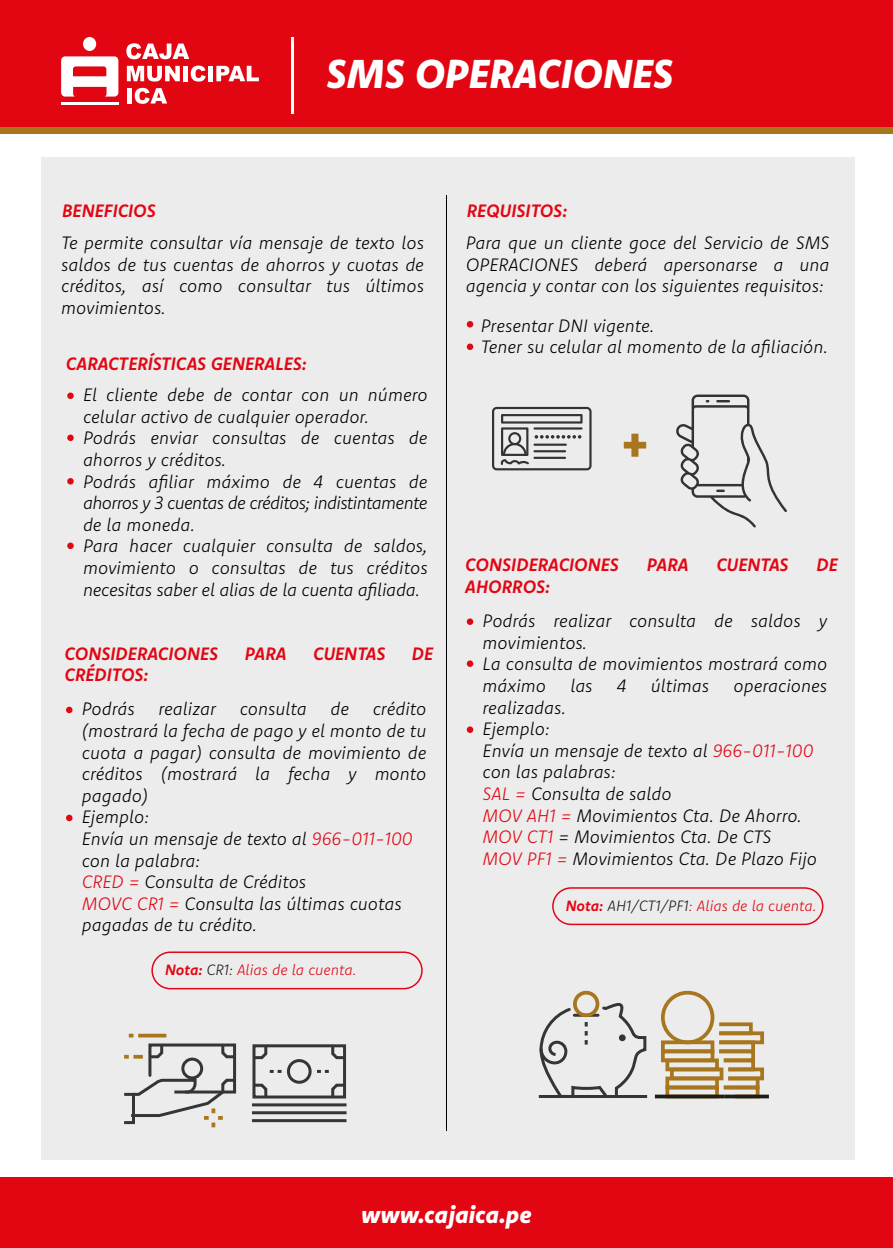
<style>
.page{position:relative;width:893px;height:1248px;background:#fff}
.page>*{position:absolute;margin:0;border:0;box-sizing:border-box;transform-origin:0 0}
.t1{font:italic 800 40.5px "Komet Pro";color:#fff}
.t2{font:italic 800 24px "Komet Pro";color:#fff}
.t3{font:italic 300 18px/21.6px "Komet Pro";color:#000}
.t4{font:italic 700 18px "Komet Pro";color:#e20613}
.t5{font:italic 300 15px "Komet Pro";color:#e20613}
.s1{color:#e20613}
.s2{font-weight:700}
.s3{color:#1d1d1b}
</style>
<div class="page">
<div style="left:41px;top:158px;width:813px;height:1002px;background:#ececec"></div>
<div style="left:0;top:0;width:893px;height:128px;background:#e20613"></div>
<div style="left:0;top:128px;width:893px;height:6px;background:#a7761e"></div>
<svg style="left:624px;top:434px;width:22px;height:23px"></svg>
<div style="left:83px;top:37px;width:13px;height:14px;background:#fff;border-radius:50%"></div>
<hr style="left:61px;top:102px;width:57px;height:2px;background:#fff">
<svg style="left:61px;top:56px;width:57px;height:41px"></svg>
<svg style="left:126px;top:43px;width:63px;height:16px"></svg>
<div style="left:183px;top:66px;width:5px;height:15px;background:#fff"></div>
<svg style="left:216px;top:66px;width:43px;height:15px"></svg>
<svg style="left:135px;top:88px;width:32px;height:16px"></svg>
<div style="left:127px;top:88px;width:5px;height:16px;background:#fff"></div>
<svg style="left:127px;top:66px;width:53px;height:16px"></svg>
<div style="left:208px;top:66px;width:5px;height:15px;background:#fff"></div>
<svg style="left:191px;top:66px;width:15px;height:16px"></svg>
<hr style="left:291px;top:37px;width:3px;height:77px;background:#fff">
<hr style="left:446px;top:195px;width:1px;height:936px;background:#000">
<div style="left:0;top:1177px;width:893px;height:71px;background:#e20613"></div>
<svg style="left:467px;top:344px;width:6px;height:6px"></svg>
<div style="left:467px;top:321px;width:6px;height:7px;background:#e20613;border-radius:50%"></div>
<div style="left:67px;top:543px;width:7px;height:6px;background:#e20613;border-radius:50%"></div>
<div style="left:67px;top:478px;width:7px;height:7px;background:#e20613;border-radius:50%"></div>
<div style="left:67px;top:435px;width:7px;height:6px;background:#e20613;border-radius:50%"></div>
<div style="left:67px;top:393px;width:7px;height:6px;background:#e20613;border-radius:50%"></div>
<div style="left:467px;top:726px;width:6px;height:7px;background:#e20613;border-radius:50%"></div>
<div style="left:467px;top:660px;width:6px;height:7px;background:#e20613;border-radius:50%"></div>
<div style="left:467px;top:618px;width:6px;height:7px;background:#e20613;border-radius:50%"></div>
<svg style="left:552px;top:887px;width:272px;height:39px"></svg>
<div style="left:66px;top:815px;width:7px;height:6px;background:#e20613;border-radius:50%"></div>
<div style="left:66px;top:707px;width:7px;height:6px;background:#e20613;border-radius:50%"></div>
<svg style="left:151px;top:951px;width:272px;height:39px"></svg>
<svg style="left:676px;top:394px;width:111px;height:134px"></svg>
<svg style="left:492px;top:407px;width:100px;height:63px"></svg>
<div style="left:573px;top:991px;width:26px;height:26px;border:4px solid #a7761e;border-radius:50%"></div>
<svg style="left:538px;top:999px;width:110px;height:99px"></svg>
<div style="left:619px;top:1034px;width:7px;height:7px;background:#353535;border-radius:50%"></div>
<div style="left:717px;top:1031px;width:47px;height:13px;border:4px solid #a7761e"></div>
<div style="left:717px;top:1022px;width:36px;height:13px;border:4px solid #a7761e"></div>
<div style="left:717px;top:1040px;width:38px;height:13px;border:4px solid #a7761e"></div>
<div style="left:726px;top:1067px;width:38px;height:13px;border:4px solid #a7761e"></div>
<svg style="left:715px;top:1047px;width:46px;height:52px"></svg>
<div style="left:665px;top:1076px;width:54px;height:13px;border:4px solid #a7761e"></div>
<div style="left:665px;top:1085px;width:54px;height:13px;border:4px solid #a7761e"></div>
<div style="left:665px;top:1058px;width:54px;height:13px;border:4px solid #a7761e"></div>
<div style="left:670px;top:1067px;width:53px;height:13px;border:4px solid #a7761e"></div>
<div style="left:661px;top:1040px;width:53px;height:13px;border:4px solid #a7761e"></div>
<div style="left:661px;top:1049px;width:53px;height:13px;border:4px solid #a7761e"></div>
<div style="left:661px;top:991px;width:53px;height:53px;border:4px solid #a7761e;border-radius:50%"></div>
<svg style="left:724px;top:1094px;width:45px;height:4px"></svg>
<svg style="left:655px;top:1094px;width:69px;height:4px"></svg>
<svg style="left:124px;top:1034px;width:113px;height:93px"></svg>
<svg style="left:317px;top:1070px;width:12px;height:3px"></svg>
<svg style="left:270px;top:1070px;width:12px;height:3px"></svg>
<svg style="left:252px;top:1083px;width:17px;height:16px"></svg>
<svg style="left:256px;top:1048px;width:12px;height:12px"></svg>
<svg style="left:330px;top:1082px;width:17px;height:17px"></svg>
<svg style="left:331px;top:1045px;width:16px;height:16px"></svg>
<div style="left:252px;top:1044px;width:94px;height:54px;border:3px solid #353535"></div>
<div style="left:287px;top:1059px;width:25px;height:25px;border:3px solid #353535;border-radius:50%"></div>
<hr style="left:252px;top:1103px;width:94px;height:3px;background:#353535">
<hr style="left:252px;top:1111px;width:94px;height:3px;background:#353535">
<hr style="left:252px;top:1119px;width:94px;height:3px;background:#353535">
<p class="t4" style="left:62px;top:199px;width:95px">BENEFICIOS</p>
<h1 class="t1" style="left:326px;top:48px;width:349px">SMS OPERACIONES</h1>
<p class="t4" style="left:467px;top:199px;width:102px">REQUISITOS:</p>
<p class="t3" style="left:61px;top:231px;width:364px;text-align:justify">Te permite consultar vía mensaje de texto los saldos de tus cuentas de ahorros y cuotas de créditos, así como consultar tus últimos movimientos.</p>
<p class="t4" style="left:66px;top:352px;width:243px">CARACTERÍSTICAS GENERALES:</p>
<p class="t3" style="left:83px;top:384px;width:346px">El cliente debe de contar con un número celular activo de cualquier operador.<br>Podrás enviar consultas de cuentas de ahorros y créditos.<br>Podrás afiliar máximo de 4 cuentas de ahorros y 3 cuentas de créditos; indistintamente de la moneda.<br>Para hacer cualquier consulta de saldos, movimiento o consultas de tus créditos necesitas saber el alias de la cuenta afiliada.</p>
<p class="t4" style="left:65px;top:642px;width:155px">CONSIDERACIONES</p>
<p class="t4" style="left:245px;top:642px;width:43px">PARA</p>
<p class="t4" style="left:313px;top:642px;width:74px">CUENTAS</p>
<p class="t4" style="left:412px;top:642px;width:23px">DE</p>
<p class="t4" style="left:65px;top:663px;width:86px">CRÉDITOS:</p>
<p class="t3" style="left:82px;top:698px;width:346px;text-indent:291px">crédito (mostrará la fecha de pago y el monto de tu cuota a pagar) consulta de movimiento de créditos (mostrará la fecha y monto pagado)<br>Ejemplo:<br>Envía un mensaje de texto al <span class="s1">966-011-100 </span>con la palabra:<br><span class="s1">CRED =</span> Consulta de Créditos<br><span class="s1">MOVC CR1 =</span> Consulta las últimas cuotas pagadas de tu crédito.</p>
<p class="t3" style="left:82px;top:698px;width:55px">Podrás</p>
<p class="t3" style="left:158px;top:698px;width:59px">realizar</p>
<p class="t3" style="left:240px;top:698px;width:69px">consulta</p>
<p class="t3" style="left:330px;top:698px;width:20px">de</p>
<p class="t5" style="left:165px;top:960px;width:193px"><span class="s2">Nota:</span> <span class="s3">CR1:</span> Alias de la cuenta.</p>
<p class="t3" style="left:466px;top:231px;width:365px;text-align:justify">Para que un cliente goce del Servicio de SMS OPERACIONES deberá apersonarse a una agencia y contar con los siguientes requisitos:</p>
<p class="t3" style="left:481px;top:314px;width:349px">Presentar DNI vigente.<br>Tener su celular al momento de la afiliación.</p>
<p class="t4" style="left:465px;top:553px;width:155px">CONSIDERACIONES</p>
<p class="t4" style="left:647px;top:553px;width:43px">PARA</p>
<p class="t4" style="left:716px;top:553px;width:74px">CUENTAS</p>
<p class="t4" style="left:816px;top:553px;width:23px">DE</p>
<p class="t4" style="left:465px;top:575px;width:87px">AHORROS:</p>
<p class="t3" style="left:483px;top:610px;width:346px">Podrás realizar consulta de saldos y movimientos.<br>La consulta de movimientos mostrará como máximo</p>
<p class="t3" style="left:570px;top:674px;width:24px">las</p>
<p class="t3" style="left:617px;top:674px;width:11px">4</p>
<p class="t3" style="left:651px;top:674px;width:60px">últimas</p>
<p class="t3" style="left:733px;top:674px;width:95px">operaciones</p>
<p class="t3" style="left:483px;top:696px;width:336px">realizadas.<br>Ejemplo:<br>Envía un mensaje de texto al <span class="s1">966-011-100 </span>con las palabras:<br><span class="s1">SAL =</span> Consulta de saldo<br><span class="s1">MOV AH1 =</span> Movimientos Cta. De Ahorro.<br><span class="s1">MOV CT1</span> = Movimientos Cta. De CTS<br><span class="s1">MOV PF1 =</span> Movimientos Cta. De Plazo Fijo</p>
<p class="t5" style="left:566px;top:896px;width:252px"><span class="s2">Nota:</span> <span class="s3">AH1/CT1/PF1</span>: Alias de la cuenta.</p>
<h2 class="t2" style="left:361px;top:1199px;width:172px">www.cajaica.pe</h2>
</div>
